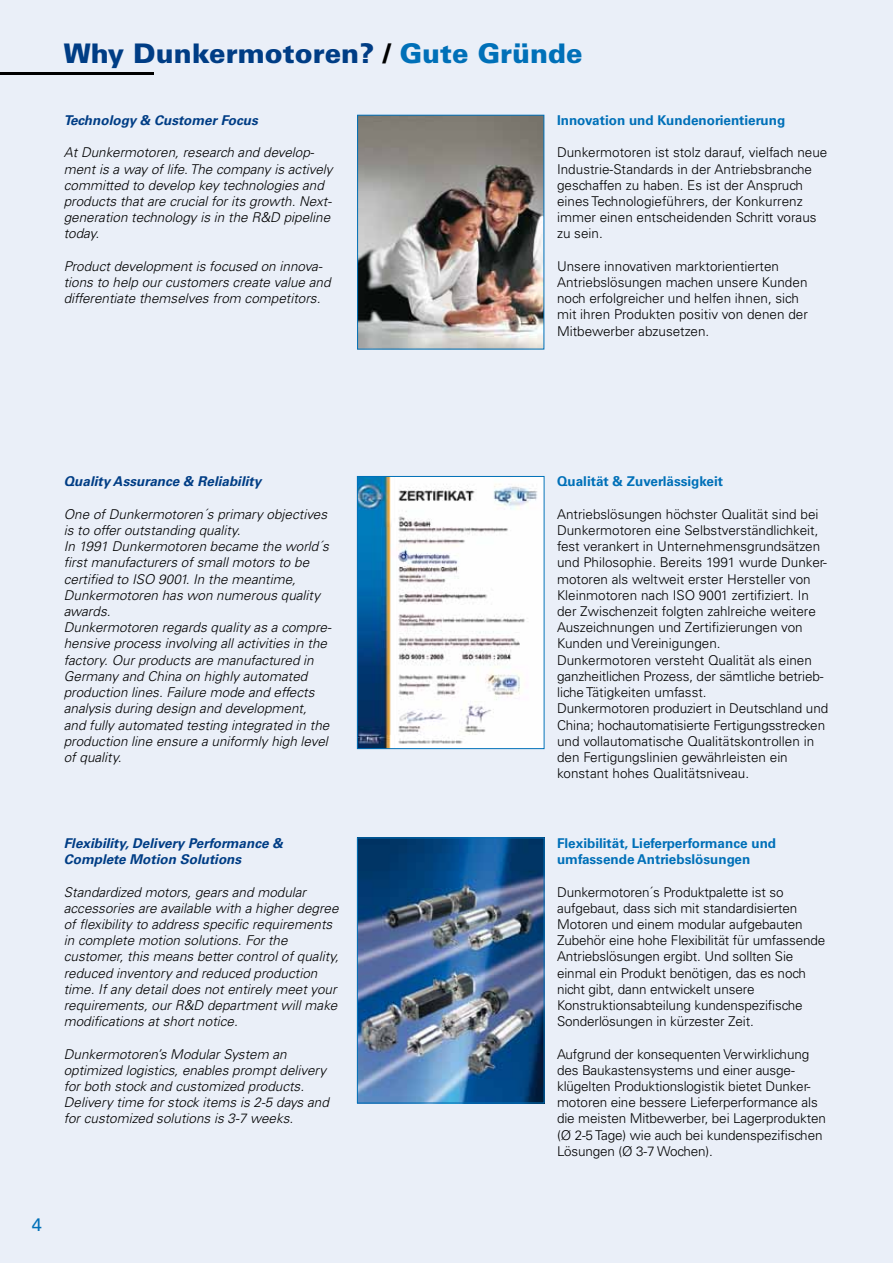
<style>
.page{position:relative;width:893px;height:1263px;background:#eaeff8}
.page>*{position:absolute;margin:0;border:0;box-sizing:border-box;transform-origin:0 0}
.t1{font:900 27px "Univers CE";color:#003d85}
.t2{font:500 18px "Univers CE";color:#0070b8}
.t3{font:300 13.5px/16.2px "Univers CE";color:#000}
.t4{font:italic 300 13.5px/16.2px "Univers CE";color:#000}
.t5{font:700 13.5px/16.2px "Univers CE";color:#0070b8}
.t6{font:italic 700 13.5px/16.2px "Univers CE";color:#003d85}
.s1{color:#000}
.s2{color:#0070b8}
</style>
<div class="page">
<hr style="left:0;top:72px;width:153px;height:2px;background:#000">
<img style="left:359px;top:117px;width:183px;height:230px">
<div style="left:357px;top:115px;width:187px;height:234px;border:1px solid #0070b8"></div>
<img style="left:359px;top:840px;width:183px;height:261px">
<div style="left:357px;top:838px;width:187px;height:265px;border:1px solid #0070b8"></div>
<img style="left:359px;top:478px;width:183px;height:269px">
<div style="left:357px;top:476px;width:187px;height:273px;border:1px solid #0070b8"></div>
<h1 class="t1" style="left:64px;top:37px;width:520px">Why Dunkermotoren? <span class="s1">/</span> <span class="s2">Gute Gründe</span></h1>
<p class="t6" style="left:64px;top:113px;width:196px">Technology &amp; Customer Focus</p>
<p class="t4" style="left:64px;top:145px;width:270px">At Dunkermotoren, research and develop&shy;ment is a way of life. The company is actively committed to develop key technologies and products that are crucial for its growth. Next&shy;generation technology is in the R&amp;D pipeline today.</p>
<p class="t4" style="left:64px;top:258px;width:268px">Product development is focused on innova&shy;tions to help our customers create value and differentiate themselves from competitors.</p>
<p class="t5" style="left:557px;top:113px;width:230px">Innovation und Kundenorientierung</p>
<p class="t3" style="left:557px;top:145px;width:272px">Dunkermotoren ist stolz darauf, vielfach neue Industrie-Standards in der Antriebsbranche geschaffen zu haben. Es ist der Anspruch eines Technologieführers, der Konkurrenz immer einen entscheidenden Schritt voraus zu sein.</p>
<p class="t3" style="left:557px;top:258px;width:252px">Unsere innovativen marktorientierten Antriebslösungen machen unsere Kunden noch erfolgreicher und helfen ihnen, sich mit ihren Produkten positiv von denen der Mitbewerber abzusetzen.</p>
<p class="t6" style="left:64px;top:474px;width:199px">Quality Assurance &amp; Reliability</p>
<p class="t4" style="left:64px;top:506px;width:269px">One of Dunkermotoren´s primary objectives is to offer outstanding quality.<br>In 1991 Dunkermotoren became the world´s first manufacturers of small motors to be certified to ISO 9001. In the meantime, Dunkermotoren has won numerous quality awards.<br>Dunkermotoren regards quality as a compre&shy;hensive process involving all activities in the factory. Our products are manufactured in Germany and China on highly automated production lines. Failure mode and effects analysis during design and development, and fully automated testing integrated in the production line ensure a uniformly high level of quality.</p>
<p class="t6" style="left:64px;top:835px;width:221px">Flexibility, Delivery Performance &amp;<br>Complete Motion Solutions</p>
<p class="t4" style="left:64px;top:884px;width:277px">Standardized motors, gears and modular accessories are available with a higher degree of flexibility to address specific requirements in complete motion solutions. For the customer, this means better control of quality, reduced inventory and reduced production time. If any detail does not entirely meet your requirements, our R&amp;D department will make modifications at short notice.</p>
<p class="t4" style="left:64px;top:1046px;width:267px">Dunkermotoren’s Modular System an optimized logistics, enables prompt delivery for both stock and customized products.<br>Delivery time for stock items is 2-5 days and for customized solutions is 3-7 weeks.</p>
<h2 class="t2" style="left:32px;top:1214px;width:12px">4</h2>
<p class="t5" style="left:557px;top:474px;width:168px">Qualität &amp; Zuverlässigkeit</p>
<p class="t3" style="left:557px;top:506px;width:273px">Antriebslösungen höchster Qualität sind bei Dunkermotoren eine Selbstverständlichkeit, fest verankert in Unternehmensgrundsätzen und Philosophie. Bereits 1991 wurde Dunker&shy;motoren als weltweit erster Hersteller von Kleinmotoren nach ISO 9001 zertifiziert. In der Zwischenzeit folgten zahlreiche weitere Auszeichnungen und Zertifizierungen von Kunden und Vereinigungen.<br>Dunkermotoren versteht Qualität als einen ganzheitlichen Prozess, der sämtliche betrieb&shy;liche Tätigkeiten umfasst.<br>Dunkermotoren produziert in Deutschland und China; hochautomatisierte Fertigungsstrecken und vollautomatische Qualitätskontrollen in den Fertigungslinien gewährleisten ein konstant hohes Qualitätsniveau.</p>
<p class="t5" style="left:557px;top:835px;width:221px">Flexibilität, Lieferperformance und umfassende Antriebslösungen</p>
<p class="t3" style="left:557px;top:884px;width:270px">Dunkermotoren´s Produktpalette ist so aufgebaut, dass sich mit standardisierten Motoren und einem modular aufgebauten Zubehör eine hohe Flexibilität für umfassende Antriebslösungen ergibt. Und sollten Sie einmal ein Produkt benötigen, das es noch nicht gibt, dann entwickelt unsere Konstruktionsabteilung kundenspezifische Sonderlösungen in kürzester Zeit.</p>
<p class="t3" style="left:557px;top:1046px;width:270px">Aufgrund der konsequenten Verwirklichung des Baukastensystems und einer ausge&shy;klügelten Produktionslogistik bietet Dunker&shy;motoren eine bessere Lieferperformance als die meisten Mitbewerber, bei Lagerprodukten (Ø 2-5 Tage) wie auch bei kundenspezifischen Lösungen (Ø 3-7 Wochen).</p>
</div>
